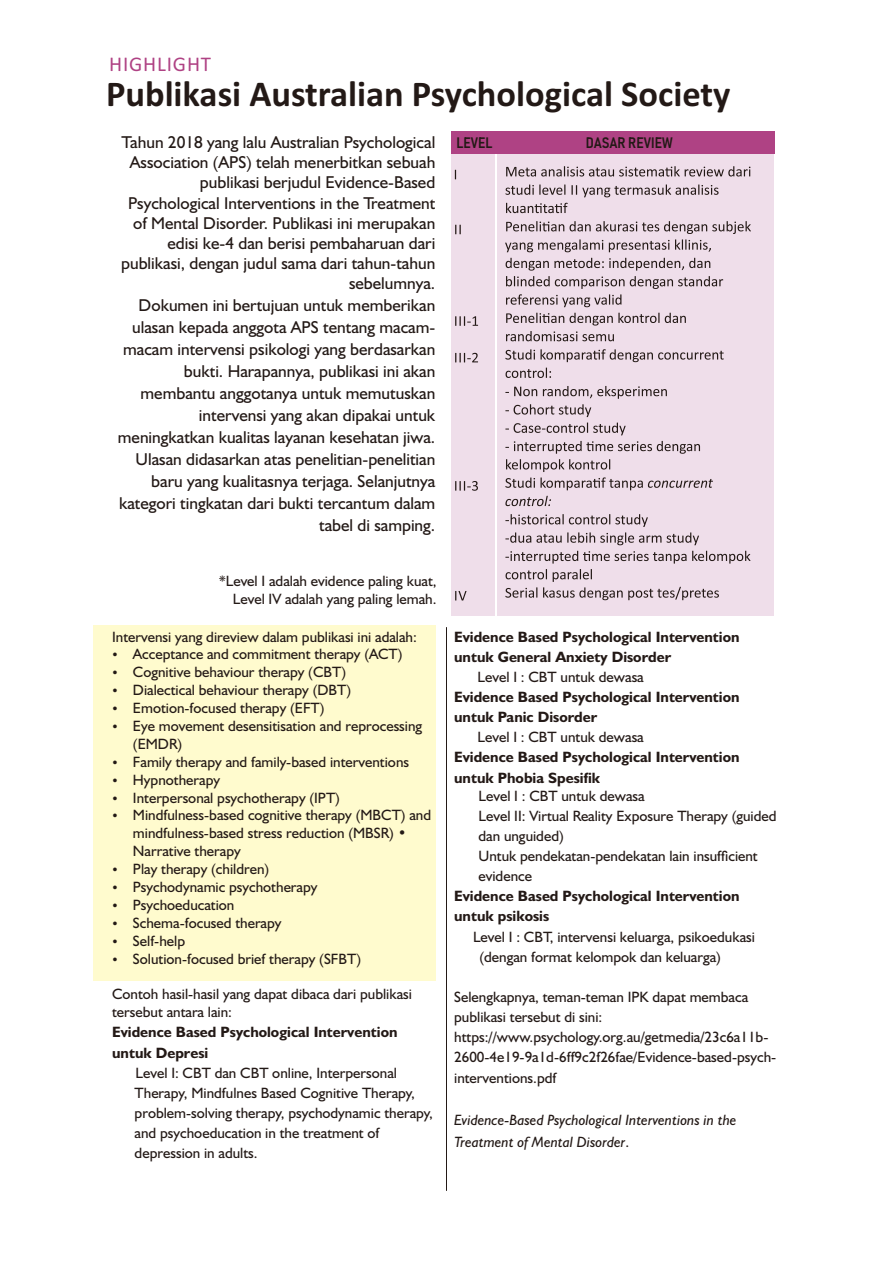
<style>
.page{position:relative;width:893px;height:1263px;background:#fff}
.page>*{position:absolute;margin:0;border:0;box-sizing:border-box;transform-origin:0 0}
.t1{font:700 36.45px "Calibri";color:#231916}
.t2{font:21px "Calibri";letter-spacing:.04em;color:#af4284}
.t3{font:17.25px/21.9px "Humanist 521 BT";color:#231916;text-align:right}
.t4{font:15px/20.1px "Humanist 521 BT";color:#231916}
.t5{font:700 15px/20.1px "Humanist 521 BT";color:#231916}
.t6{font:italic 15px/21.9px "Humanist 521 BT";color:#231916}
.t7{font:15px "Bahnschrift";color:#231916}
.s1{font-style:normal}
</style>
<div class="page">
<hr style="left:446px;top:627px;width:1px;height:564px;background:#231916">
<div style="left:93px;top:625px;width:342px;height:355px;background:#fffbce"></div>
<div style="left:497px;top:154px;width:277px;height:462px;background:#efdeea"></div>
<svg style="left:505px;top:166px;width:246px;height:86px"></svg>
<svg style="left:505px;top:258px;width:245px;height:342px"></svg>
<div style="left:451px;top:154px;width:44px;height:462px;background:#efdeea"></div>
<div style="left:451px;top:132px;width:323px;height:22px;background:#af4284"></div>
<svg style="left:455px;top:170px;width:23px;height:430px"></svg>
<h2 class="t2" style="left:109px;top:55px;width:103px">HIGHLIGHT</h2>
<h1 class="t1" style="left:106px;top:78px;width:626px">Publikasi Australian Psychological Society</h1>
<p class="t3" style="left:121px;top:134px;width:316px;line-height:20.1px">Tahun 2018 yang lalu Australian Psychological Association (APS) telah menerbitkan sebuah publikasi berjudul Evidence-Based Psychological Interventions in the Treatment of Mental Disorder. Publikasi ini merupakan edisi ke-4 dan berisi pembaharuan dari publikasi, dengan judul sama dari tahun-tahun sebelumnya.</p>
<p class="t3" style="left:118px;top:296px;width:319px">Dokumen ini bertujuan untuk memberikan ulasan kepada anggota APS tentang macam&shy;macam intervensi psikologi yang berdasarkan bukti. Harapannya, publikasi ini akan membantu anggotanya untuk memutuskan intervensi yang akan dipakai untuk meningkatkan kualitas layanan kesehatan jiwa.<br>Ulasan didasarkan atas penelitian-penelitian baru yang kualitasnya terjaga. Selanjutnya kategori tingkatan dari bukti tercantum dalam tabel di samping.</p>
<p class="t4" style="left:219px;top:573px;width:219px;line-height:17.9px;text-align:right">*Level I adalah evidence paling kuat,<br>Level IV adalah yang paling lemah.</p>
<p class="t4" style="left:112px;top:627px;width:306px">Intervensi yang direview dalam publikasi ini adalah:</p>
<p class="t4" style="left:112px;top:645px;width:292px">• Acceptance and commitment therapy (ACT)</p>
<p class="t4" style="left:112px;top:663px;width:235px">• Cognitive behaviour therapy (CBT)</p>
<p class="t4" style="left:112px;top:681px;width:240px">• Dialectical behaviour therapy (DBT)</p>
<p class="t4" style="left:112px;top:699px;width:214px">• Emotion-focused therapy (EFT)</p>
<p class="t4" style="left:133px;top:718px;width:291px;line-height:17.9px;text-indent:-21px">• Eye movement desensitisation and reprocessing (EMDR)</p>
<p class="t4" style="left:112px;top:753px;width:298px">• Family therapy and family-based interventions</p>
<p class="t4" style="left:112px;top:771px;width:109px">• Hypnotherapy</p>
<p class="t4" style="left:112px;top:788px;width:229px">• Interpersonal psychotherapy (IPT)</p>
<p class="t4" style="left:133px;top:808px;width:300px;line-height:17.9px;text-indent:-21px">• Mindfulness-based cognitive therapy (MBCT) and mindfulness-based stress reduction (MBSR) •<br>Narrative therapy</p>
<p class="t4" style="left:112px;top:860px;width:159px">• Play therapy (children)</p>
<p class="t4" style="left:112px;top:878px;width:207px">• Psychodynamic psychotherapy</p>
<p class="t4" style="left:112px;top:896px;width:124px">• Psychoeducation</p>
<p class="t4" style="left:112px;top:914px;width:171px">• Schema-focused therapy</p>
<p class="t4" style="left:112px;top:932px;width:75px">• Self-help</p>
<p class="t4" style="left:112px;top:950px;width:250px">• Solution-focused brief therapy (SFBT)</p>
<p class="t4" style="left:112px;top:986px;width:301px;line-height:17.9px">Contoh hasil-hasil yang dapat dibaca dari publikasi tersebut antara lain:</p>
<p class="t5" style="left:112px;top:1023px;width:287px">Evidence Based Psychological Intervention untuk Depresi</p>
<p class="t4" style="left:135px;top:1064px;width:300px">Level I: CBT dan CBT online, Interpersonal Therapy, Mindfulnes Based Cognitive Therapy, problem-solving therapy, psychodynamic therapy, and psychoeducation in the treatment of depression in adults.</p>
<p class="t7" style="left:457px;top:136px;width:38px">LEVEL</p>
<p class="t7" style="left:586px;top:136px;width:88px">DASAR REVIEW</p>
<p class="t5" style="left:454px;top:628px;width:287px">Evidence Based Psychological Intervention untuk General Anxiety Disorder</p>
<p class="t4" style="left:478px;top:668px;width:168px">Level I : CBT untuk dewasa</p>
<p class="t5" style="left:454px;top:688px;width:287px">Evidence Based Psychological Intervention untuk Panic Disorder</p>
<p class="t4" style="left:478px;top:728px;width:168px">Level I : CBT untuk dewasa</p>
<p class="t5" style="left:454px;top:748px;width:287px">Evidence Based Psychological Intervention untuk Phobia Spesifik</p>
<p class="t4" style="left:478px;top:787px;width:300px">Level I : CBT untuk dewasa<br>Level II: Virtual Reality Exposure Therapy (guided dan unguided)<br>Untuk pendekatan-pendekatan lain insufficient evidence</p>
<p class="t5" style="left:454px;top:887px;width:287px">Evidence Based Psychological Intervention untuk psikosis</p>
<p class="t4" style="left:479px;top:928px;width:277px;text-indent:-6px">Level I : CBT, intervensi keluarga, psikoedukasi (dengan format kelompok dan keluarga)</p>
<p class="t4" style="left:454px;top:988px;width:324px">Selengkapnya, teman-teman IPK dapat membaca publikasi tersebut di sini: https://www.psychology.org.au/getmedia/23c6a11b-2600-4e19-9a1d-6ff9c2f26fae/Evidence-based-psych&shy;interventions.pdf</p>
<p class="t6" style="left:454px;top:1110px;width:284px">Evidence-Based Psychological Interventions in the<br>Treatment of Mental Disorder<span class="s1">.</span></p>
</div>
